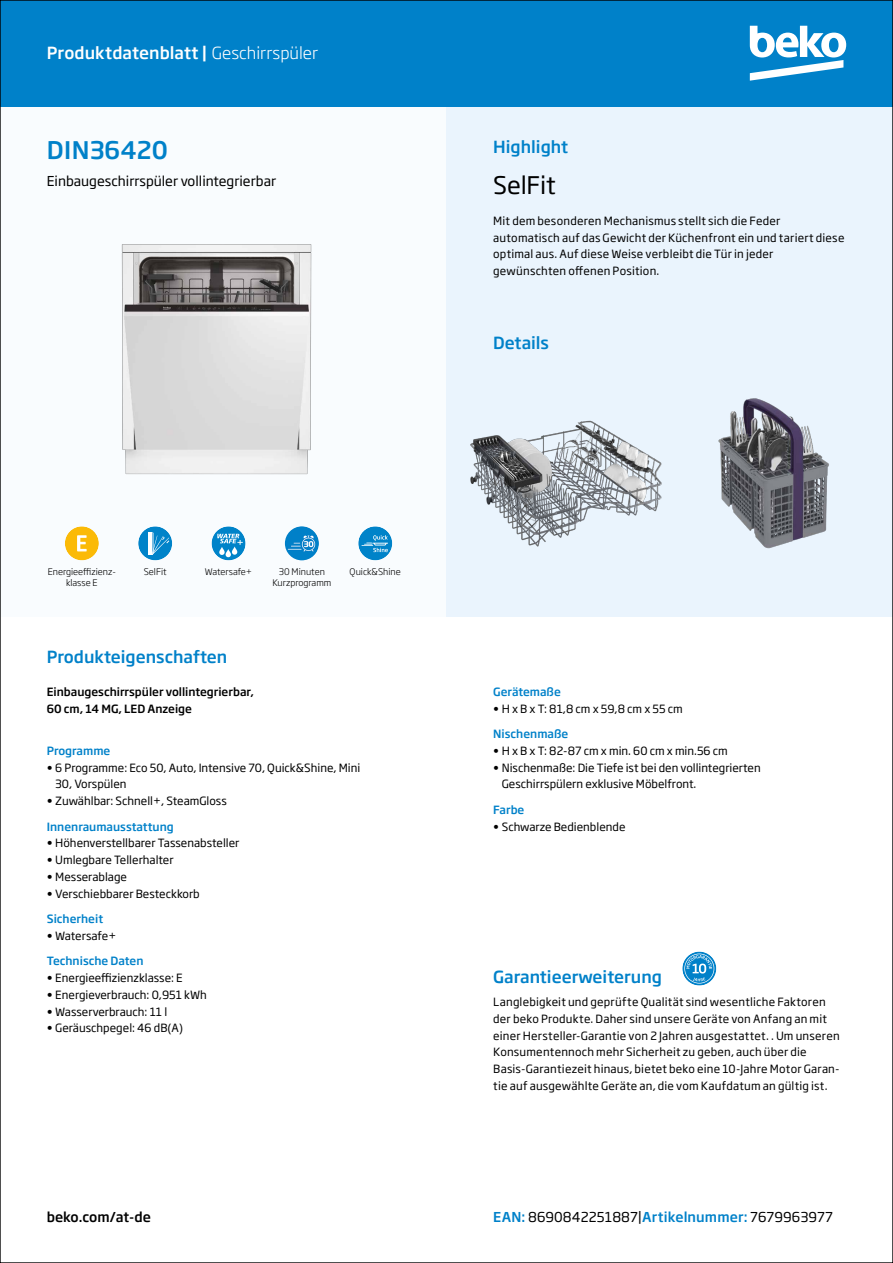
<style>
.page{position:relative;width:893px;height:1263px;background:#fff}
.page>*{position:absolute;margin:0;border:0;box-sizing:border-box;transform-origin:0 0}
.t1{font:500 24px "Soho Gothic Pro";color:#0081c9}
.t2{font:24px "Soho Gothic Pro";letter-spacing:-.01em;color:#000}
.t3{font:500 16.5px "Soho Gothic Pro";color:#0081c9}
.t4{font:500 16.5px "Soho Gothic Pro";letter-spacing:.005em;color:#fff}
.t5{font:13.5px "Soho Gothic Pro";color:#000}
.t6{font:500 13.5px "Soho Gothic Pro";color:#000}
.t7{font:11.25px/16.8px "Soho Gothic Pro";letter-spacing:.01em;color:#000}
.t8{font:500 11.25px "Soho Gothic Pro";color:#0081c9}
.t9{font:500 11.25px/16.8px "Soho Gothic Pro";color:#000}
.t10{font:11.25px "Soho Gothic Pro";letter-spacing:-.01em;color:#000}
.t11{font:300 9px/10.8px "Soho Gothic Pro";color:#000;text-align:center}
.s1{font-weight:300}
.s2{font-weight:500;color:#0081c9}
</style>
<div class="page">
<div style="left:0;top:106px;width:893px;height:511px;background:#f9fcfe"></div>
<div style="left:446px;top:106px;width:447px;height:511px;background:#eaf4fd"></div>
<div style="left:0;top:0;width:893px;height:106px;background:#0081c9"></div>
<svg style="left:750px;top:26px;width:96px;height:55px"></svg>
<img style="left:470px;top:420px;width:192px;height:127px">
<img style="left:121px;top:244px;width:191px;height:231px">
<div style="left:65px;top:526px;width:34px;height:34px;background:#fbba07;border-radius:50%"></div>
<svg style="left:77px;top:535px;width:10px;height:16px"></svg>
<div style="left:138px;top:526px;width:34px;height:34px;background:#0083c9;border-radius:50%"></div>
<svg style="left:149px;top:532px;width:20px;height:23px"></svg>
<svg style="left:212px;top:526px;width:34px;height:34px"></svg>
<svg style="left:217px;top:534px;width:26px;height:23px"></svg>
<img style="left:285px;top:526px;width:34px;height:34px;border-radius:17px">
<div style="left:358px;top:526px;width:34px;height:34px;background:#0083c9;border-radius:50%"></div>
<svg style="left:361px;top:535px;width:27px;height:17px"></svg>
<img style="left:718px;top:398px;width:111px;height:151px">
<svg style="left:682px;top:951px;width:34px;height:34px"></svg>
<svg style="left:684px;top:953px;width:33px;height:33px"></svg>
<h2 class="t4" style="left:47px;top:40px;width:273px">Produktdatenblatt | <span class="s1">Geschirrspüler</span></h2>
<h1 class="t1" style="left:47px;top:131px;width:122px">DIN36420</h1>
<p class="t5" style="left:47px;top:170px;width:231px">Einbaugeschirrspüler vollintegrierbar</p>
<p class="t11" style="left:48px;top:566px;width:70px">Energieeffizienz&shy;klasse E</p>
<p class="t11" style="left:144px;top:566px;width:24px">SelFit</p>
<p class="t11" style="left:205px;top:566px;width:49px">Watersafe+</p>
<p class="t11" style="left:272px;top:566px;width:60px">30 Minuten<br>Kurzprogramm</p>
<p class="t11" style="left:350px;top:566px;width:53px">Quick&amp;Shine</p>
<h2 class="t3" style="left:47px;top:644px;width:182px">Produkteigenschaften</h2>
<p class="t9" style="left:47px;top:683px;width:209px">Einbaugeschirrspüler vollintegrierbar,<br>60 cm, 14 MG, LED Anzeige</p>
<p class="t8" style="left:47px;top:742px;width:65px">Programme</p>
<p class="t7" style="left:55px;top:758px;width:307px;text-indent:-9px">• 6 Programme: Eco 50, Auto, Intensive 70, Quick&amp;Shine, Mini<br>30, Vorspülen</p>
<p class="t7" style="left:47px;top:792px;width:182px">• Zuwählbar: Schnell+, SteamGloss</p>
<p class="t8" style="left:47px;top:817px;width:128px">Innenraumausstattung</p>
<p class="t7" style="left:47px;top:834px;width:194px">• Höhenverstellbarer Tassenabsteller</p>
<p class="t7" style="left:47px;top:851px;width:128px">• Umlegbare Tellerhalter</p>
<p class="t7" style="left:47px;top:868px;width:82px">• Messerablage</p>
<p class="t7" style="left:47px;top:884px;width:155px">• Verschiebbarer Besteckkorb</p>
<p class="t8" style="left:47px;top:910px;width:58px">Sicherheit</p>
<p class="t10" style="left:47px;top:927px;width:71px">• Watersafe+</p>
<p class="t8" style="left:47px;top:952px;width:98px">Technische Daten</p>
<p class="t7" style="left:47px;top:969px;width:138px">• Energieeffizienzklasse: E</p>
<p class="t7" style="left:47px;top:985px;width:162px">• Energieverbrauch: 0,951 kWh</p>
<p class="t7" style="left:47px;top:1002px;width:122px">• Wasserverbrauch: 11 l</p>
<p class="t7" style="left:47px;top:1019px;width:138px">• Geräuschpegel: 46 dB(A)</p>
<p class="t6" style="left:47px;top:1206px;width:106px">beko.com/at-de</p>
<h2 class="t3" style="left:493px;top:134px;width:76px">Highlight</h2>
<h1 class="t2" style="left:493px;top:166px;width:64px">SelFit</h1>
<p class="t7" style="left:493px;top:212px;width:353px">Mit dem besonderen Mechanismus stellt sich die Feder automatisch auf das Gewicht der Küchenfront ein und tariert diese optimal aus. Auf diese Weise verbleibt die Tür in jeder gewünschten offenen Position.</p>
<h2 class="t3" style="left:493px;top:330px;width:57px">Details</h2>
<p class="t8" style="left:493px;top:683px;width:69px">Gerätemaße</p>
<p class="t7" style="left:493px;top:699px;width:191px">• H x B x T: 81,8 cm x 59,8 cm x 55 cm</p>
<p class="t8" style="left:493px;top:725px;width:77px">Nischenmaße</p>
<p class="t7" style="left:493px;top:742px;width:236px">• H x B x T: 82-87 cm x min. 60 cm x min.56 cm</p>
<p class="t7" style="left:502px;top:758px;width:261px;text-indent:-9px">• Nischenmaße: Die Tiefe ist bei den vollintegrierten<br>Geschirrspülern exklusive Möbelfront.</p>
<p class="t8" style="left:493px;top:801px;width:33px">Farbe</p>
<p class="t7" style="left:493px;top:817px;width:134px">• Schwarze Bedienblende</p>
<h2 class="t3" style="left:493px;top:964px;width:170px">Garantieerweiterung</h2>
<p class="t7" style="left:493px;top:993px;width:348px">Langlebigkeit und geprüfte Qualität sind wesentliche Faktoren der beko Produkte. Daher sind unsere Geräte von Anfang an mit einer Hersteller-Garantie von 2 Jahren ausgestattet. . Um unseren Konsumentennoch mehr Sicherheit zu geben, auch über die Basis-Garantiezeit hinaus, bietet beko eine 10-Jahre Motor Garan&shy;tie auf ausgewählte Geräte an, die vom Kaufdatum an gültig ist.</p>
<p class="t5" style="left:493px;top:1207px;width:341px"><span class="s2">EAN:</span> 8690842251887|<span class="s2">Artikelnummer:</span> 7679963977</p>
</div>
